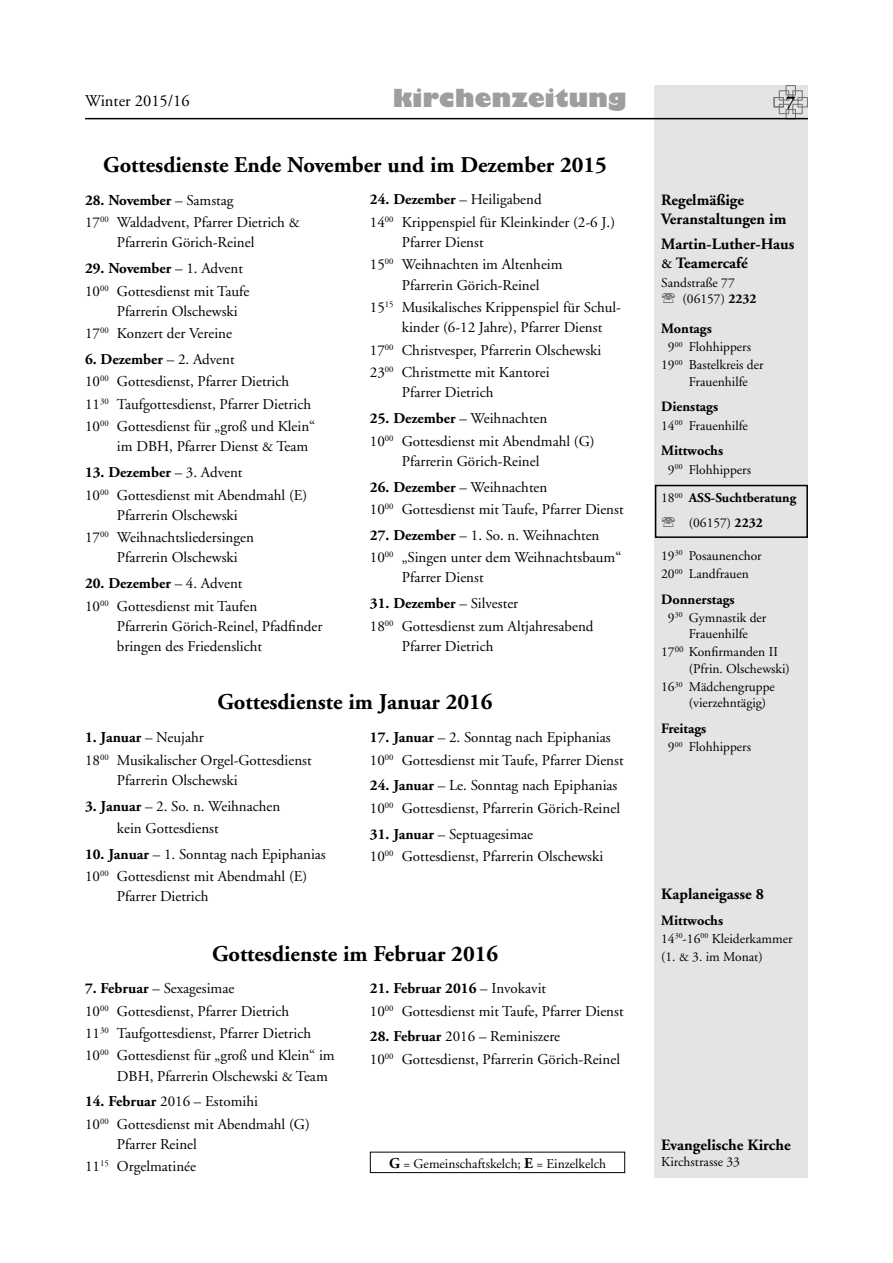
<style>
.page{position:relative;width:893px;height:1263px;background:#fff}
.page>*{position:absolute;margin:0;border:0;box-sizing:border-box;transform-origin:0 0}
.t1{font:800 27.3px "Chantilly UB";letter-spacing:.03em;color:#9c9e9f}
.t2{font:700 22.5px "Adobe Garamond";color:#000}
.t3{font:700 18px "Adobe Garamond";color:#000}
.t4{font:16.5px "Adobe Garamond";color:#000}
.t5{font:700 15.75px/18.9px "Adobe Garamond";color:#000}
.t6{font:15px/22.4px "Adobe Garamond";color:#000}
.t7{font:700 14.25px "Adobe Garamond";color:#000}
.t8{font:13.5px/16.2px "Adobe Garamond";color:#000}
.t9{font:700 13.5px/29px "Adobe Garamond";color:#000}
.s1{font-weight:700}
.s2{font-size:13.5px}
.s3{font-weight:700;font-size:15px}
.s4{font-weight:600;font-size:13.5px}
.s5{font-weight:400}
.s6{font-size:12px}
</style>
<div class="page">
<div style="left:655px;top:85px;width:153px;height:1093px;background:#e3e4e4"></div>
<hr style="left:85px;top:118px;width:723px;height:1px;background:#000">
<svg style="left:774px;top:85px;width:34px;height:33px"></svg>
<div style="left:655px;top:485px;width:153px;height:53px;border:2px solid #000"></div>
<div style="left:370px;top:1152px;width:255px;height:21px;border:1px solid #000"></div>
<p class="t4" style="left:85px;top:92px;width:106px">Winter 2015/16</p>
<h1 class="t1" style="left:393px;top:82px;width:234px">kirchenzeitung</h1>
<h2 class="t2" style="left:103px;top:152px;width:505px">Gottesdienste Ende November und im Dezember 2015</h2>
<p class="t6" style="left:85px;top:189px;width:216px"><span class="s1">28. November</span> – Samstag<br>17<sup>00</sup> Waldadvent, Pfarrer Dietrich <span class="s2">&amp;</span></p>
<p class="t6" style="left:117px;top:232px;width:139px">Pfarrerin Görich-Reinel</p>
<p class="t6" style="left:85px;top:258px;width:166px"><span class="s1">29. November</span> – 1. Advent<br>10<sup>00</sup> Gottesdienst mit Taufe</p>
<p class="t6" style="left:85px;top:300px;width:154px;text-indent:32px">Pfarrerin Olschewski<br>17<sup>00</sup> Konzert der Vereine</p>
<p class="t6" style="left:85px;top:348px;width:232px"><span class="s1">6. Dezember</span> – 2. Advent<br>10<sup>00</sup> Gottesdienst, Pfarrer Dietrich 11<sup>30</sup> Taufgottesdienst, Pfarrer Dietrich 10<sup>00</sup> Gottesdienst für „groß und Klein“</p>
<p class="t6" style="left:117px;top:436px;width:193px">im DBH, Pfarrer Dienst <span class="s2">&amp;</span> Team</p>
<p class="t6" style="left:85px;top:462px;width:224px"><span class="s1">13. Dezember</span> – 3. Advent<br>10<sup>00</sup> Gottesdienst mit Abendmahl (E)</p>
<p class="t6" style="left:85px;top:504px;width:170px;text-indent:32px">Pfarrerin Olschewski<br>17<sup>00</sup> Weihnachtsliedersingen</p>
<p class="t6" style="left:117px;top:547px;width:122px">Pfarrerin Olschewski</p>
<p class="t6" style="left:85px;top:573px;width:174px"><span class="s1">20. Dezember</span> – 4. Advent<br>10<sup>00</sup> Gottesdienst mit Taufen</p>
<p class="t6" style="left:117px;top:616px;width:207px;line-height:20.2px">Pfarrerin Görich-Reinel, Pfadfinder bringen des Friedenslicht</p>
<p class="t6" style="left:370px;top:189px;width:247px"><span class="s1">24. Dezember</span> – Heiligabend<br>14<sup>00</sup> Krippenspiel für Kleinkinder (2-6 J.)</p>
<p class="t6" style="left:370px;top:232px;width:194px;text-indent:32px">Pfarrer Dienst<br>15<sup>00</sup> Weihnachten im Altenheim</p>
<p class="t6" style="left:370px;top:274px;width:253px;text-indent:32px">Pfarrerin Görich-Reinel<br>15<sup>15</sup> Musikalisches Krippenspiel für Schul-</p>
<p class="t6" style="left:370px;top:317px;width:234px;text-align:justify;text-indent:32px">kinder (6-12 Jahre), Pfarrer Dienst 17<sup>00</sup> Christvesper, Pfarrerin Olschewski 23<sup>00</sup> Christmette mit Kantorei</p>
<p class="t6" style="left:402px;top:382px;width:93px">Pfarrer Dietrich</p>
<p class="t6" style="left:370px;top:408px;width:226px"><span class="s1">25. Dezember</span> – Weihnachten<br>10<sup>00</sup> Gottesdienst mit Abendmahl (G)</p>
<p class="t6" style="left:402px;top:450px;width:139px">Pfarrerin Görich-Reinel</p>
<p class="t6" style="left:370px;top:476px;width:255px"><span class="s1">26. Dezember</span> – Weihnachten<br>10<sup>00</sup> Gottesdienst mit Taufe, Pfarrer Dienst</p>
<p class="t6" style="left:370px;top:524px;width:253px"><span class="s1">27. Dezember</span> – 1. So. n. Weihnachten<br>10<sup>00</sup> „Singen unter dem Weihnachtsbaum“</p>
<p class="t6" style="left:402px;top:567px;width:83px">Pfarrer Dienst</p>
<p class="t6" style="left:370px;top:593px;width:225px"><span class="s1">31. Dezember</span> – Silvester<br>18<sup>00</sup> Gottesdienst zum Altjahresabend</p>
<p class="t6" style="left:402px;top:635px;width:93px">Pfarrer Dietrich</p>
<h2 class="t2" style="left:218px;top:690px;width:277px">Gottesdienste im Januar 2016</h2>
<p class="t6" style="left:85px;top:727px;width:228px"><span class="s1">1. Januar</span> – Neujahr<br>18<sup>00</sup> Musikalischer Orgel-Gottesdienst</p>
<p class="t6" style="left:117px;top:769px;width:122px">Pfarrerin Olschewski</p>
<p class="t6" style="left:117px;top:795px;width:165px;text-indent:-32px"><span class="s1">3. Januar</span> – 2. So. n. Weihnachen kein Gottesdienst</p>
<p class="t6" style="left:85px;top:843px;width:242px"><span class="s1">10. Januar</span> – 1. Sonntag nach Epiphanias<br>10<sup>00</sup> Gottesdienst mit Abendmahl (E)</p>
<p class="t6" style="left:117px;top:886px;width:93px">Pfarrer Dietrich</p>
<p class="t6" style="left:370px;top:727px;width:255px"><span class="s1">17. Januar</span> – 2. Sonntag nach Epiphanias<br>10<sup>00</sup> Gottesdienst mit Taufe, Pfarrer Dienst</p>
<p class="t6" style="left:370px;top:775px;width:252px"><span class="s1">24. Januar</span> – Le. Sonntag nach Epiphanias<br>10<sup>00</sup> Gottesdienst, Pfarrerin Görich-Reinel</p>
<p class="t6" style="left:370px;top:823px;width:235px"><span class="s1">31. Januar</span> – Septuagesimae<br>10<sup>00</sup> Gottesdienst, Pfarrerin Olschewski</p>
<h2 class="t2" style="left:212px;top:941px;width:288px">Gottesdienste im Februar 2016</h2>
<p class="t6" style="left:85px;top:978px;width:251px"><span class="s1">7. Februar</span> – Sexagesimae<br>10<sup>00</sup> Gottesdienst, Pfarrer Dietrich<br>11<sup>30</sup> Taufgottesdienst, Pfarrer Dietrich 10<sup>00</sup> Gottesdienst für „groß und Klein“ im</p>
<p class="t6" style="left:117px;top:1065px;width:212px">DBH, Pfarrerin Olschewski <span class="s2">&amp;</span> Team</p>
<p class="t6" style="left:85px;top:1091px;width:226px"><span class="s1">14. Februar</span> 2016 – Estomihi<br>10<sup>00</sup> Gottesdienst mit Abendmahl (G)</p>
<p class="t6" style="left:85px;top:1133px;width:113px;text-align:right">Pfarrer Reinel<br>11<sup>15</sup> Orgelmatinée</p>
<p class="t6" style="left:370px;top:978px;width:255px"><span class="s1">21. Februar 2016</span> – Invokavit<br>10<sup>00</sup> Gottesdienst mit Taufe, Pfarrer Dienst</p>
<p class="t6" style="left:370px;top:1026px;width:252px"><span class="s1">28. Februar</span> 2016 – Reminiszere<br>10<sup>00</sup> Gottesdienst, Pfarrerin Görich-Reinel</p>
<p class="t8" style="left:389px;top:1156px;width:218px"><span class="s3">G</span> = Gemeinschaftskelch; <span class="s3">E</span> = Einzelkelch</p>
<p class="t3" style="left:786px;top:93px;width:11px">7</p>
<p class="t5" style="left:661px;top:191px;width:127px">Regelmäßige<br>Veranstaltungen im</p>
<p class="t5" style="left:661px;top:235px;width:135px">Martin-Luther-Haus <span class="s4">&amp;</span> Teamercafé</p>
<p class="t8" style="left:683px;top:275px;width:75px;text-indent:-21px">Sandstraße 77 (06157) <span class="s1">2232</span></p>
<p class="t7" style="left:661px;top:320px;width:52px">Montags</p>
<p class="t8" style="left:661px;top:338px;width:104px;line-height:18.3px;text-align:center">9<sup>00</sup> Flohhippers<br>19<sup>00</sup> Bastelkreis der</p>
<p class="t8" style="left:689px;top:374px;width:61px">Frauenhilfe</p>
<p class="t7" style="left:661px;top:399px;width:58px">Dienstags</p>
<p class="t8" style="left:661px;top:417px;width:88px">14<sup>00</sup> Frauenhilfe</p>
<p class="t7" style="left:661px;top:443px;width:63px">Mittwochs</p>
<p class="t9" style="left:661px;top:455px;width:136px;text-indent:7px"><span class="s5">9</span><sup>00</sup> <span class="s5">Flohhippers<br>18</span><sup>00</sup> ASS-Suchtberatung</p>
<p class="t8" style="left:689px;top:515px;width:75px">(06157) <span class="s1">2232</span></p>
<p class="t8" style="left:661px;top:547px;width:102px;line-height:18.3px">19<sup>30</sup> Posaunenchor<br>20<sup>00</sup> Landfrauen</p>
<p class="t7" style="left:661px;top:591px;width:75px">Donnerstags</p>
<p class="t8" style="left:668px;top:610px;width:100px;text-align:center">9<sup>30</sup> Gymnastik der<br>Frauenhilfe</p>
<p class="t8" style="left:689px;top:644px;width:103px;text-indent:-28px">17<sup>00</sup> Konfirmanden II (Pfrin. Olschewski)</p>
<p class="t8" style="left:689px;top:679px;width:87px;text-indent:-28px">16<sup>30</sup> Mädchengruppe (vierzehntägig)</p>
<p class="t7" style="left:661px;top:720px;width:47px">Freitags</p>
<p class="t8" style="left:668px;top:739px;width:85px">9<sup>00</sup> Flohhippers</p>
<p class="t5" style="left:661px;top:885px;width:104px">Kaplaneigasse 8</p>
<p class="t7" style="left:661px;top:912px;width:63px">Mittwochs</p>
<p class="t8" style="left:661px;top:930px;width:133px;line-height:18.3px">14<sup>30</sup>-16<sup>00</sup> Kleiderkammer (1. <span class="s6">&amp;</span> 3. im Monat)</p>
<p class="t5" style="left:661px;top:1135px;width:131px">Evangelische Kirche</p>
<p class="t8" style="left:661px;top:1154px;width:80px">Kirchstrasse 33</p>
</div>
